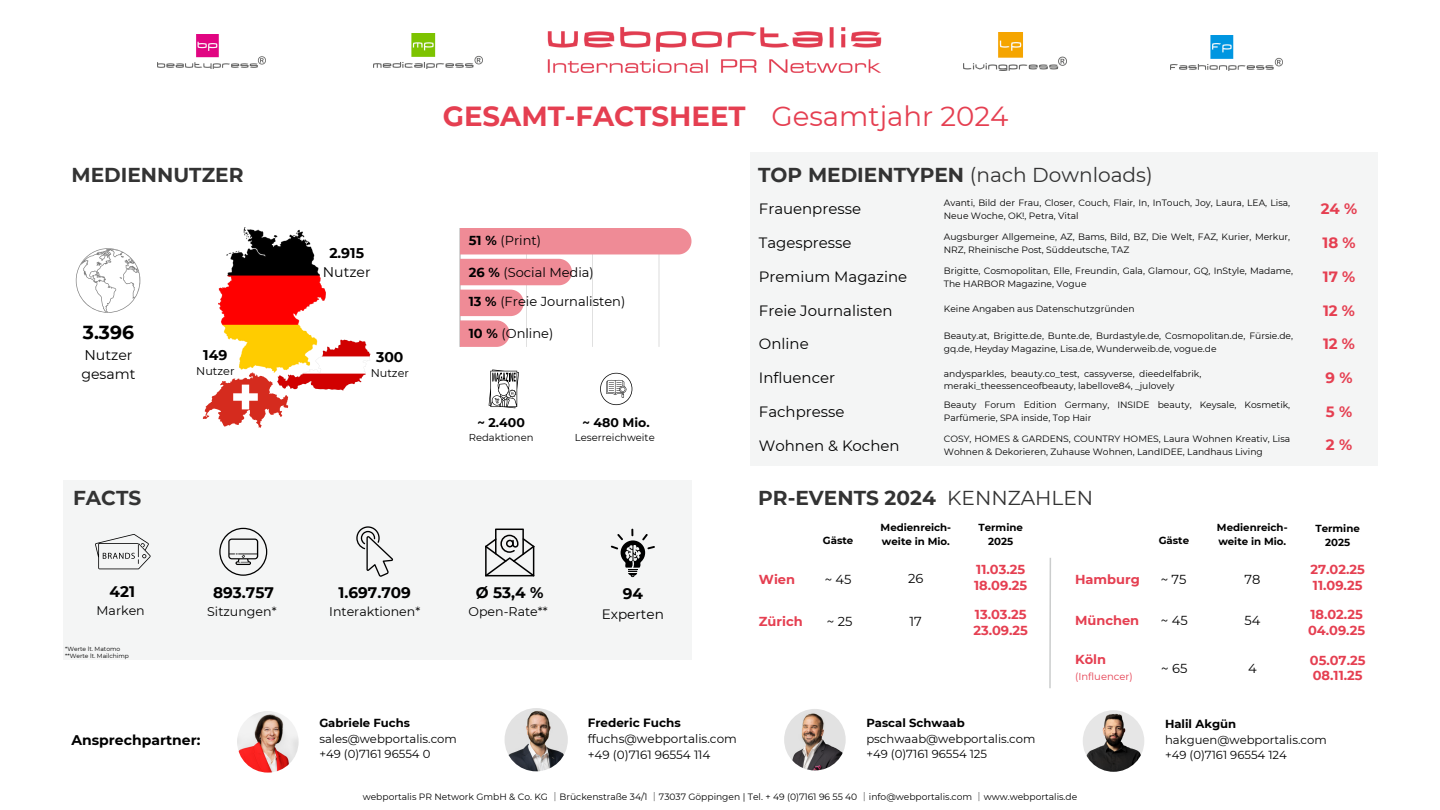
<style>
.page{position:relative;width:1440px;height:810px;background:#fff}
.page>*{position:absolute;margin:0;border:0;box-sizing:border-box;transform-origin:0 0}
.t1{font:700 27.6px "Montserrat";color:#e53f51}
.t2{font:27.6px "Montserrat";color:#e53f51}
.t3{font:700 20.1px "Montserrat";color:#333}
.t4{font:20.1px "Montserrat";color:#333}
.t5{font:700 18.8px "Montserrat";color:#000}
.t6{font:700 15.3px "Montserrat";color:#000}
.t7{font:700 15px "Montserrat";color:#e53f51}
.t8{font:14.9px "Montserrat";color:#000}
.t9{font:700 14.9px "Montserrat";color:#e53f51}
.t10{font:14.1px "Montserrat";color:#000}
.t11{font:700 14px "Montserrat";color:#000}
.t12{font:14px "Montserrat";color:#000}
.t13{font:13.6px "Montserrat";color:#000}
.t14{font:700 13px "Montserrat";color:#e53f51}
.t15{font:13px "Montserrat";color:#000}
.t16{font:12.6px "Montserrat";color:#000}
.t17{font:700 12.5px "Montserrat";color:#000}
.t18{font:12px "Montserrat";color:#000}
.t19{font:700 12px "Montserrat";color:#000}
.t20{font:11.6px "Montserrat";color:#000}
.t21{font:700 11.6px "Montserrat";color:#000}
.t22{font:11.2px "Montserrat";color:#000}
.t23{font:700 10.2px "Montserrat";color:#000}
.t24{font:10px "Montserrat";color:#000}
.t25{font:10px "Montserrat";color:#e53f51}
.t26{font:9.2px/12.8px "Montserrat";color:#000}
.t27{font:9.1px "Montserrat";color:#000}
.t28{font:6px "Montserrat";color:#000}
.s1{font-weight:700}
.s2{font-weight:400}
.s3{font-family:"Noto Sans CJ Ksc"}
</style>
<div class="page">
<div style="left:63px;top:480px;width:628px;height:180px;background:#f4f5f5"></div>
<svg style="left:95px;top:534px;width:56px;height:35px"></svg>
<svg style="left:76px;top:248px;width:65px;height:65px"></svg>
<svg style="left:203px;top:340px;width:168px;height:88px"></svg>
<img style="left:219px;top:228px;width:106px;height:145px">
<svg style="left:460px;top:228px;width:231px;height:119px"></svg>
<svg style="left:219px;top:528px;width:48px;height:48px"></svg>
<svg style="left:485px;top:529px;width:49px;height:48px"></svg>
<svg style="left:489px;top:370px;width:30px;height:38px"></svg>
<svg style="left:600px;top:373px;width:32px;height:32px"></svg>
<div style="left:750px;top:152px;width:627px;height:313px;background:#f4f5f5"></div>
<svg style="left:611px;top:529px;width:44px;height:48px"></svg>
<img style="left:237px;top:711px;width:62px;height:62px;border-radius:50%">
<img style="left:505px;top:708px;width:63px;height:63px;border-radius:50%">
<img style="left:784px;top:709px;width:62px;height:61px;border-radius:50%">
<svg style="left:356px;top:526px;width:37px;height:51px"></svg>
<img style="left:547px;top:27px;width:335px;height:46px">
<img style="left:373px;top:33px;width:110px;height:36px">
<img style="left:964px;top:33px;width:103px;height:37px">
<img style="left:1170px;top:36px;width:113px;height:34px">
<img style="left:157px;top:35px;width:109px;height:34px">
<svg style="left:1049px;top:557px;width:2px;height:131px"></svg>
<img style="left:1083px;top:710px;width:61px;height:62px;border-radius:50%">
<p class="t3" style="left:71px;top:163px;width:173px">MEDIENNUTZER</p>
<p class="t5" style="left:83px;top:321px;width:53px">3.396</p>
<p class="t10" style="left:84px;top:346px;width:50px">Nutzer</p>
<p class="t10" style="left:81px;top:365px;width:56px">gesamt</p>
<p class="t3" style="left:73px;top:485px;width:70px">FACTS</p>
<p class="t6" style="left:110px;top:582px;width:27px">421</p>
<p class="t16" style="left:97px;top:603px;width:50px">Marken</p>
<p class="t28" style="left:65px;top:645px;width:57px">*Werte lt. Matomo</p>
<p class="t28" style="left:65px;top:652px;width:65px">**Werte lt. Mailchimp</p>
<p class="t11" style="left:203px;top:346px;width:26px">149</p>
<h5 class="t22" style="left:196px;top:364px;width:40px">Nutzer</h5>
<p class="t6" style="left:213px;top:583px;width:62px">893.757</p>
<p class="t16" style="left:207px;top:604px;width:71px">Sitzungen*</p>
<p class="t11" style="left:71px;top:731px;width:130px">Ansprechpartner:</p>
<p class="t11" style="left:329px;top:245px;width:36px">2.915</p>
<p class="t12" style="left:323px;top:263px;width:49px">Nutzer</p>
<p class="t11" style="left:376px;top:349px;width:29px">300</p>
<p class="t22" style="left:371px;top:366px;width:40px">Nutzer</p>
<p class="t6" style="left:339px;top:583px;width:74px">1.697.709</p>
<p class="t16" style="left:329px;top:604px;width:93px">Interaktionen*</p>
<p class="t1" style="left:443px;top:99px;width:304px">GESAMT-FACTSHEET</p>
<p class="t2" style="left:771px;top:99px;width:239px">Gesamtjahr 2024</p>
<p class="t15" style="left:469px;top:232px;width:74px"><span class="s1">51 %</span> (Print)</p>
<p class="t15" style="left:469px;top:264px;width:127px"><span class="s1">26 %</span> (Social Media)</p>
<p class="t15" style="left:469px;top:293px;width:158px"><span class="s1">13 %</span> (Freie Journalisten)</p>
<p class="t15" style="left:469px;top:325px;width:86px"><span class="s1">10 %</span> (Online)</p>
<p class="t17" style="left:478px;top:415px;width:49px">~ 2.400</p>
<p class="t24" style="left:469px;top:431px;width:66px">Redaktionen</p>
<p class="t17" style="left:583px;top:415px;width:69px">~ 480 Mio.</p>
<p class="t24" style="left:575px;top:431px;width:81px">Leserreichweite</p>
<p class="t6" style="left:476px;top:583px;width:69px">Ø 53,4 %</p>
<p class="t16" style="left:469px;top:604px;width:81px">Open-Rate**</p>
<p class="t6" style="left:623px;top:584px;width:22px">94</p>
<p class="t13" style="left:602px;top:606px;width:64px">Experten</p>
<p class="t4" style="left:758px;top:163px;width:396px"><span class="s1">TOP MEDIENTYPEN</span> (nach Downloads)</p>
<p class="t8" style="left:759px;top:200px;width:104px">Frauenpresse</p>
<h1 class="t8" style="left:759px;top:234px;width:94px">Tagespresse</h1>
<h2 class="t8" style="left:759px;top:267px;width:150px">Premium Magazine</h2>
<h3 class="t8" style="left:759px;top:301px;width:135px">Freie Journalisten</h3>
<p class="t8" style="left:759px;top:335px;width:51px">Online</p>
<p class="t8" style="left:759px;top:369px;width:78px">Influencer</p>
<p class="t8" style="left:759px;top:402px;width:87px">Fachpresse</p>
<p class="t8" style="left:759px;top:436px;width:142px">Wohnen &amp; Kochen</p>
<p class="t26" style="left:944px;top:196px;width:348px">Avanti, Bild der Frau, Closer, Couch, Flair, In, InTouch, Joy, Laura, LEA, Lisa,<br>Neue Woche, OK!, Petra, Vital</p>
<p class="t26" style="left:944px;top:230px;width:348px">Augsburger Allgemeine, AZ, Bams, Bild, BZ, Die Welt, FAZ, Kurier, Merkur,<br>NRZ, Rheinische Post, Süddeutsche, TAZ</p>
<p class="t26" style="left:944px;top:264px;width:351px">Brigitte, Cosmopolitan, Elle, Freundin, Gala, Glamour, GQ, InStyle, Madame,<br>The HARBOR Magazine, Vogue</p>
<p class="t26" style="left:944px;top:303px;width:192px">Keine Angaben aus Datenschutzgründen</p>
<p class="t26" style="left:944px;top:329px;width:351px">Beauty.at, Brigitte.de, Bunte.de, Burdastyle.de, Cosmopolitan.de, Fürsie.de, gq.de, Heyday Magazine, Lisa.de, Wunderweib.de, vogue.de</p>
<p class="t26" style="left:944px;top:367px;width:259px">andysparkles, beauty.co_test, cassyverse, dieedelfabrik, meraki_theessenceofbeauty, labellove84, _julovely</p>
<p class="t26" style="left:944px;top:398px;width:348px">Beauty Forum Edition Germany, INSIDE beauty, Keysale, Kosmetik,<br>Parfümerie, SPA inside, Top Hair</p>
<p class="t26" style="left:944px;top:433px;width:348px">COSY, HOMES &amp; GARDENS, COUNTRY HOMES, Laura Wohnen Kreativ, Lisa<br>Wohnen &amp; Dekorieren, Zuhause Wohnen, LandIDEE, Landhaus Living</p>
<p class="t3" style="left:758px;top:485px;width:337px">PR-EVENTS 2024 <span class="s2">KENNZAHLEN</span></p>
<p class="t23" style="left:823px;top:534px;width:32px">Gäste</p>
<p class="t23" style="left:881px;top:521px;width:72px">Medienreich-</p>
<h6 class="t23" style="left:882px;top:535px;width:69px">weite in Mio.</h6>
<h4 class="t23" style="left:978px;top:521px;width:46px">Termine</h4>
<p class="t23" style="left:988px;top:535px;width:27px">2025</p>
<p class="t23" style="left:1159px;top:534px;width:32px">Gäste</p>
<p class="t23" style="left:1217px;top:521px;width:72px">Medienreich-</p>
<p class="t23" style="left:1218px;top:535px;width:69px">weite in Mio.</p>
<p class="t14" style="left:759px;top:571px;width:38px">Wien</p>
<p class="t15" style="left:825px;top:572px;width:28px">~ 45</p>
<p class="t15" style="left:908px;top:571px;width:17px">26</p>
<p class="t14" style="left:759px;top:613px;width:45px">Zürich</p>
<p class="t15" style="left:827px;top:613px;width:27px">~ 25</p>
<p class="t15" style="left:909px;top:613px;width:14px">17</p>
<p class="t14" style="left:976px;top:561px;width:50px">11.03.25</p>
<p class="t14" style="left:974px;top:577px;width:54px">18.09.25</p>
<p class="t14" style="left:975px;top:607px;width:53px">13.03.25</p>
<p class="t14" style="left:973px;top:623px;width:56px">23.09.25</p>
<p class="t14" style="left:1075px;top:571px;width:66px">Hamburg</p>
<p class="t15" style="left:1161px;top:571px;width:27px">~ 75</p>
<p class="t15" style="left:1245px;top:571px;width:17px">78</p>
<p class="t14" style="left:1075px;top:613px;width:66px">München</p>
<p class="t15" style="left:1161px;top:613px;width:28px">~ 45</p>
<p class="t15" style="left:1245px;top:613px;width:17px">54</p>
<p class="t14" style="left:1075px;top:652px;width:33px">Köln</p>
<p class="t25" style="left:1075px;top:670px;width:59px">(Influencer)</p>
<p class="t15" style="left:1161px;top:661px;width:28px">~ 65</p>
<p class="t15" style="left:1248px;top:661px;width:10px">4</p>
<p class="t9" style="left:1321px;top:200px;width:38px">24 %</p>
<p class="t9" style="left:1323px;top:234px;width:35px">18 %</p>
<p class="t9" style="left:1323px;top:267px;width:34px">17 %</p>
<p class="t9" style="left:1323px;top:301px;width:33px">12 %</p>
<p class="t9" style="left:1323px;top:335px;width:33px">12 %</p>
<p class="t9" style="left:1326px;top:369px;width:28px">9 %</p>
<p class="t9" style="left:1326px;top:402px;width:28px">5 %</p>
<p class="t7" style="left:1326px;top:435px;width:28px">2 %</p>
<p class="t23" style="left:1315px;top:522px;width:46px">Termine</p>
<p class="t23" style="left:1325px;top:536px;width:27px">2025</p>
<p class="t14" style="left:1310px;top:561px;width:56px">27.02.25</p>
<p class="t14" style="left:1313px;top:577px;width:51px">11.09.25</p>
<p class="t14" style="left:1310px;top:607px;width:54px">18.02.25</p>
<p class="t14" style="left:1308px;top:623px;width:59px">04.09.25</p>
<p class="t14" style="left:1310px;top:652px;width:57px">05.07.25</p>
<p class="t14" style="left:1313px;top:667px;width:51px">08.11.25</p>
<p class="t21" style="left:319px;top:716px;width:92px">Gabriele Fuchs</p>
<p class="t20" style="left:319px;top:731px;width:139px">sales@webportalis.com</p>
<p class="t20" style="left:319px;top:747px;width:113px">+49 (0)7161 96554 0</p>
<p class="t19" style="left:588px;top:715px;width:94px">Frederic Fuchs</p>
<p class="t18" style="left:588px;top:731px;width:151px">ffuchs@webportalis.com</p>
<p class="t18" style="left:588px;top:747px;width:124px">+49 (0)7161 96554 114</p>
<p class="t21" style="left:866px;top:716px;width:100px">Pascal Schwaab</p>
<p class="t20" style="left:866px;top:731px;width:171px">pschwaab@webportalis.com</p>
<p class="t20" style="left:866px;top:747px;width:122px">+49 (0)7161 96554 125</p>
<h3 class="t27" style="left:363px;top:792px;width:716px">webportalis PR Network GmbH &amp; Co. KG <span class="s3">│</span>Brückenstraße 34/1 <span class="s3">│</span>73037 Göppingen | Tel. + 49 (0)7161 96 55 40 <span class="s3">│</span>info@webportalis.com <span class="s3">│</span>www.webportalis.de</h3>
<p class="t21" style="left:1165px;top:717px;width:73px">Halil Akgün</p>
<p class="t20" style="left:1165px;top:733px;width:163px">hakguen@webportalis.com</p>
<p class="t20" style="left:1165px;top:748px;width:123px">+49 (0)7161 96554 124</p>
</div>
